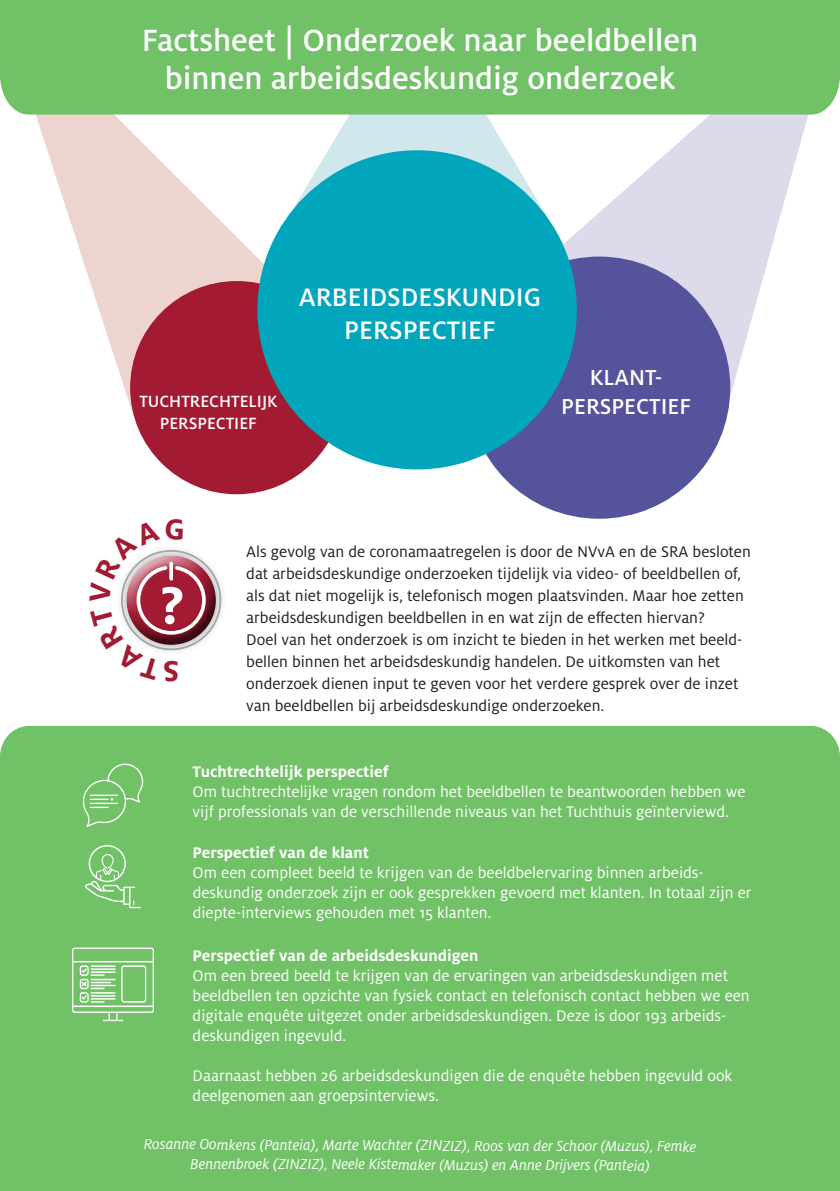
<style>
.page{position:relative;width:840px;height:1191px;background:#fff}
.page>*{position:absolute;margin:0;border:0;box-sizing:border-box;transform-origin:0 0}
.t1{font:500 34px/38px "Milo OT";color:#fff;text-align:center}
.t2{font:500 28px/33.6px "Milo OT";color:#fff;text-align:center}
.t3{font:500 24px/28.8px "Milo OT";color:#fff;text-align:center}
.t4{font:500 18px/21.6px "Milo OT";color:#fff;text-align:center}
.t5{font:17px/20px "Milo OT";color:#fff}
.t6{font:17px/22px "Milo OT";color:#231f20}
.t7{font:700 17px "Milo OT";color:#fff}
.t8{font:italic 16px/19.2px "Milo OT";letter-spacing:-.005em;color:#fff;text-align:center}
</style>
<div class="page">
<svg style="left:563px;top:115px;width:245px;height:278px;fill:#dcdaeb"></svg>
<svg style="left:307px;top:115px;width:258px;height:132px;fill:#d1e7ee"></svg>
<svg style="left:36px;top:115px;width:271px;height:298px"></svg>
<div style="left:0;top:726px;width:839px;height:465px;background:#71c167"></div>
<div style="left:467px;top:256px;width:262px;height:263px;background:#55539c;border-radius:50%"></div>
<div style="left:130px;top:281px;width:213px;height:213px;background:#a21b32;border-radius:50%"></div>
<div style="left:257px;top:150px;width:319px;height:319px;background:#01a6bd;border-radius:50%"></div>
<div style="left:0;top:0;width:839px;height:115px;background:#71c167"></div>
<svg style="left:85px;top:845px;width:56px;height:63px;background:#86ca7d"></svg>
<svg style="left:83px;top:763px;width:60px;height:64px;background:#81c878"></svg>
<svg style="left:72px;top:947px;width:82px;height:74px;background:#91ce89"></svg>
<svg style="left:120px;top:549px;width:102px;height:103px"></svg>
<h1 class="t1" style="left:142px;top:22px;width:557px">Factsheet | Onderzoek naar beeldbellen binnen arbeidsdeskundig onderzoek</h1>
<h2 class="t2" style="left:298px;top:280px;width:244px">ARBEIDSDESKUNDIG<br>PERSPECTIEF</h2>
<p class="t4" style="left:139px;top:390px;width:139px">TUCHTRECHTELIJK<br>PERSPECTIEF</p>
<h3 class="t3" style="left:561px;top:363px;width:131px">KLANT-<br>PERSPECTIEF</h3>
<p class="t6" style="left:246px;top:540px;width:506px">Als gevolg van de coronamaatregelen is door de NVvA en de SRA besloten dat arbeidsdeskundige onderzoeken tijdelijk via video- of beeldbellen of, als dat niet mogelijk is, telefonisch mogen plaatsvinden. Maar hoe zetten arbeidsdeskundigen beeldbellen in en wat zijn de effecten hiervan?<br>Doel van het onderzoek is om inzicht te bieden in het werken met beeld&shy;bellen binnen het arbeidsdeskundig handelen. De uitkomsten van het onderzoek dienen input te geven voor het verdere gesprek over de inzet van beeldbellen bij arbeidsdeskundige onderzoeken.</p>
<p class="t7" style="left:192px;top:762px;width:197px">Tuchtrechtelijk perspectief</p>
<p class="t5" style="left:192px;top:782px;width:554px">Om tuchtrechtelijke vragen rondom het beeldbellen te beantwoorden hebben we vijf professionals van de verschillende niveaus van het Tuchthuis geïnterviewd.</p>
<p class="t7" style="left:192px;top:843px;width:178px">Perspectief van de klant</p>
<p class="t5" style="left:192px;top:863px;width:560px">Om een compleet beeld te krijgen van de beeldbelervaring binnen arbeids&shy;deskundig onderzoek zijn er ook gesprekken gevoerd met klanten. In totaal zijn er diepte-interviews gehouden met 15 klanten.</p>
<p class="t7" style="left:192px;top:946px;width:287px">Perspectief van de arbeidsdeskundigen</p>
<p class="t5" style="left:192px;top:966px;width:558px">Om een breed beeld te krijgen van de ervaringen van arbeidsdeskundigen met beeldbellen ten opzichte van fysiek contact en telefonisch contact hebben we een digitale enquête uitgezet onder arbeidsdeskundigen. Deze is door 193 arbeids&shy;deskundigen ingevuld.</p>
<p class="t5" style="left:192px;top:1065px;width:541px">Daarnaast hebben 26 arbeidsdeskundigen die de enquête hebben ingevuld ook deelgenomen aan groepsinterviews.</p>
<p class="t8" style="left:144px;top:1136px;width:553px">Rosanne Oomkens (Panteia), Marte Wachter (ZINZIZ), Roos van der Schoor (Muzus), Femke<br>Bennenbroek (ZINZIZ), Neele Kistemaker (Muzus) en Anne Drijvers (Panteia)</p>
</div>
